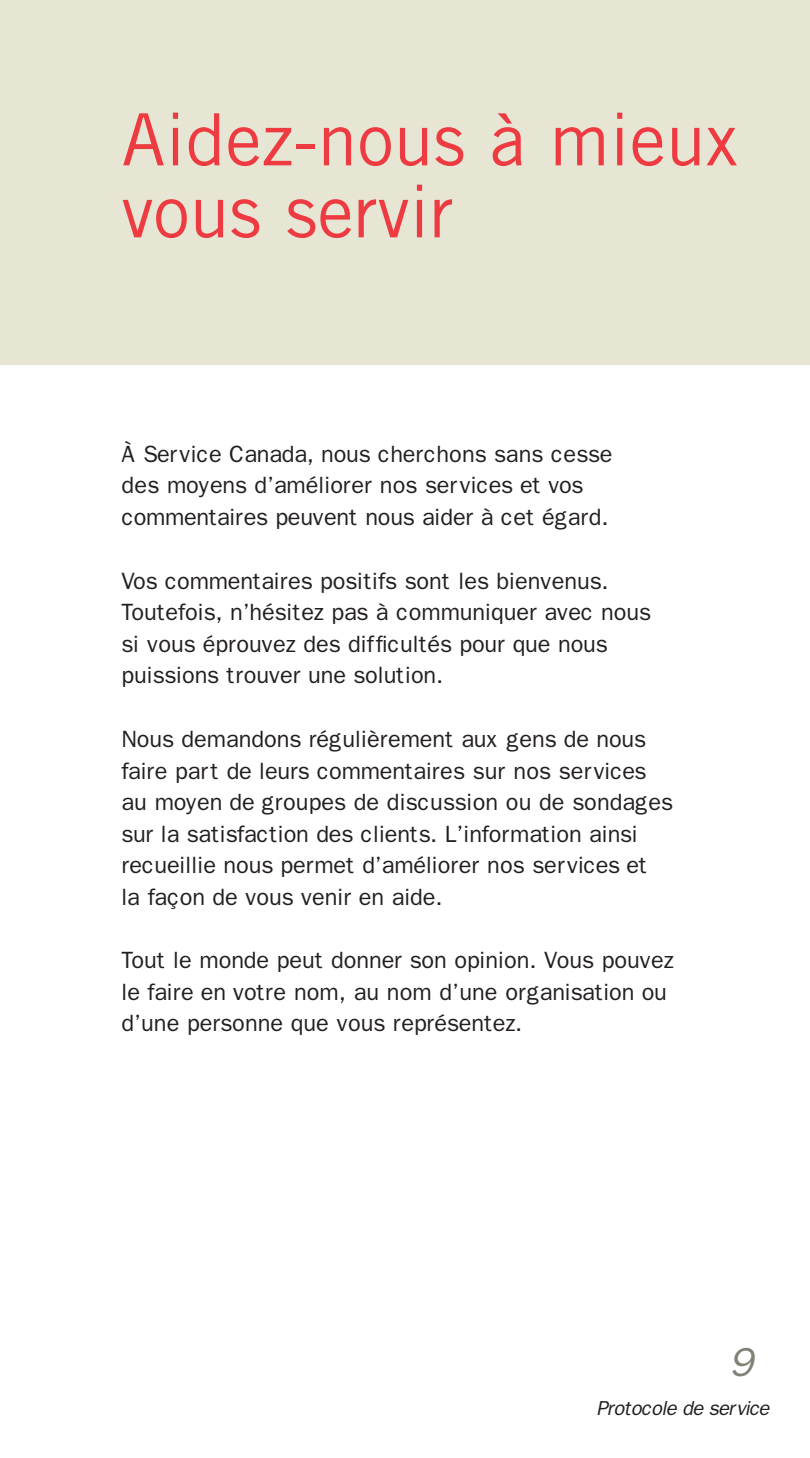
<style>
.page{position:relative;width:810px;height:1458px;background:#fff}
.page>*{position:absolute;margin:0;border:0;box-sizing:border-box;transform-origin:0 0}
.t1{font:72px/72px "Trade Gothic";color:#ee3a41}
.t2{font:italic 40.5px "Franklin Gothic";color:#818178}
.t3{font:23.62px/31.5px "Franklin Gothic";letter-spacing:-.005em;color:#231f20}
.t4{font:italic 20.25px "Franklin Gothic";letter-spacing:-.035em;color:#231f20}
</style>
<div class="page">
<div style="left:0;top:0;width:810px;height:364px;background:#e7e5d4"></div>
<h1 class="t1" style="left:122px;top:110px;width:618px">Aidez-nous à mieux vous servir</h1>
<p class="t3" style="left:122px;top:438px;width:493px">À Service Canada, nous cherchons sans cesse des moyens d’améliorer nos services et vos commentaires peuvent nous aider à cet égard.</p>
<p class="t3" style="left:122px;top:565px;width:531px">Vos commentaires positifs sont les bienvenus.<br>Toutefois, n’hésitez pas à communiquer avec nous si vous éprouvez des difficultés pour que nous puissions trouver une solution.</p>
<p class="t3" style="left:122px;top:723px;width:553px">Nous demandons régulièrement aux gens de nous faire part de leurs commentaires sur nos services au moyen de groupes de discussion ou de sondages sur la satisfaction des clients. L’information ainsi recueillie nous permet d’améliorer nos services et<br>la façon de vous venir en aide.</p>
<p class="t3" style="left:122px;top:945px;width:554px">Tout le monde peut donner son opinion. Vous pouvez le faire en votre nom, au nom d’une organisation ou d’une personne que vous représentez.</p>
<h2 class="t2" style="left:729px;top:1338px;width:26px">9</h2>
<p class="t4" style="left:596px;top:1396px;width:175px">Protocole de service</p>
</div>
